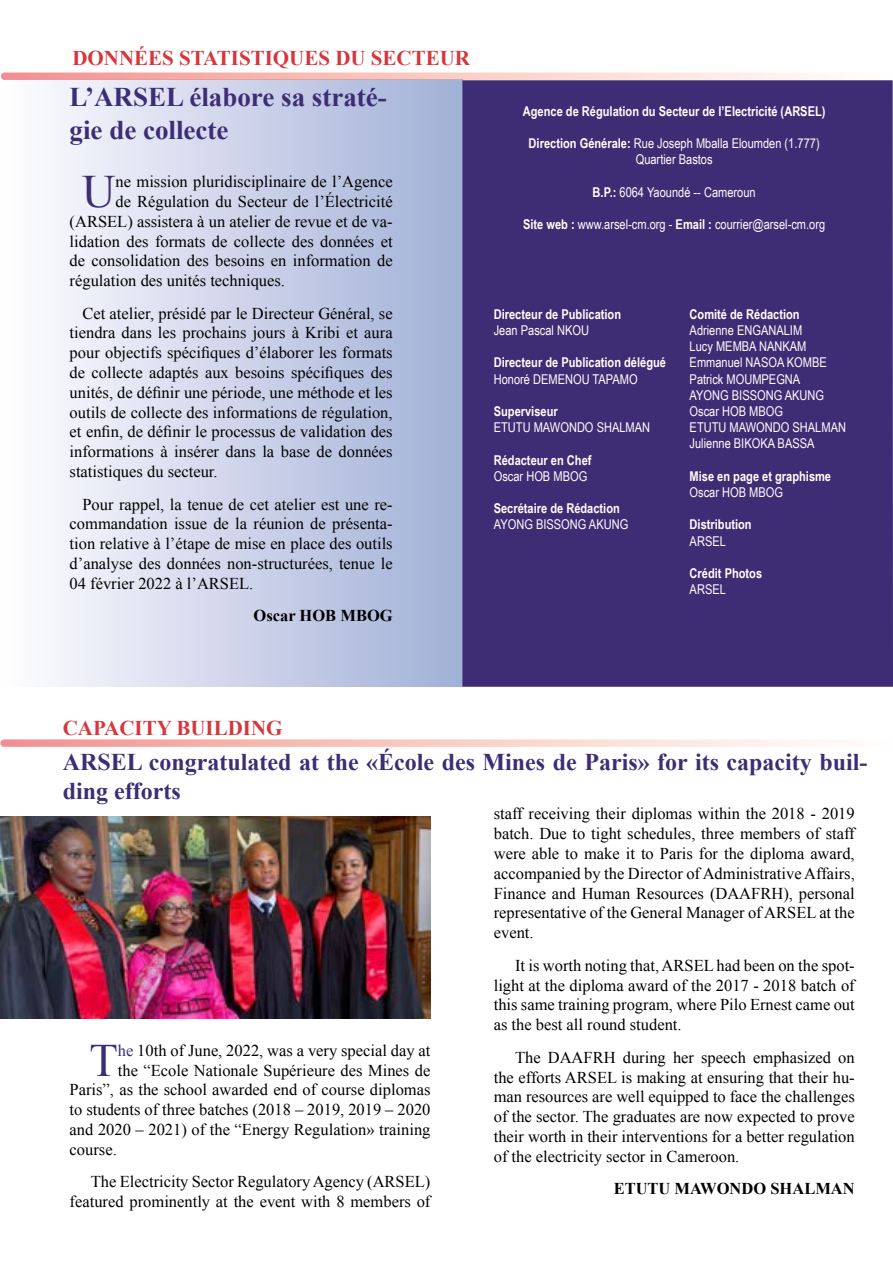
<style>
.page{position:relative;width:893px;height:1263px;background:#fff}
.page>*{position:absolute;margin:0;border:0;box-sizing:border-box;transform-origin:0 0}
.t1{font:46.35px "Times New Roman";color:#3d2d74}
.t2{font:700 27px/32.4px "Times New Roman";color:#3d2d74}
.t3{font:700 24px/28.8px "Times New Roman";color:#3d2d74}
.t4{font:700 21px "Times New Roman";color:#d6373c}
.t5{font:16.5px/19.8px "Times New Roman";color:#000;text-align:justify}
.t6{font:700 16.5px "Times New Roman";color:#000}
.t7{font:13.5px/16.2px "Arial Narrow";color:#fffffd}
.t8{font:700 13.5px "Arial Narrow";color:#fffffd}
.s1{font-weight:700}
.s2{color:#3d2d74}
</style>
<div class="page">
<div style="left:0;top:80px;width:462px;height:607px;background:linear-gradient(to right,#fffeff,#a1b0d7)"></div>
<svg style="left:0;top:739px;width:893px;height:8px"></svg>
<svg style="left:1px;top:72px;width:892px;height:8px"></svg>
<div style="left:462px;top:80px;width:431px;height:607px;background:#3d2d74"></div>
<img style="left:0;top:816px;width:430px;height:202px">
<p class="t4" style="left:72px;top:43px;width:399px">DONNÉES STATISTIQUES DU SECTEUR</p>
<h2 class="t2" style="left:70px;top:80px;width:319px">L’ARSEL élabore sa straté&shy;gie de collecte</h2>
<h1 class="t1" style="left:82px;top:160px;width:35px">U</h1>
<p class="t5" style="left:116px;top:171px;width:279px">ne mission pluridisciplinaire de l’Agence</p>
<p class="t5" style="left:116px;top:191px;width:279px">de Régulation du Secteur de l’Électricité</p>
<p class="t5" style="left:70px;top:211px;width:325px">(ARSEL) assistera à un atelier de revue et de va-</p>
<p class="t5" style="left:70px;top:231px;width:325px">lidation des formats de collecte des données et</p>
<p class="t5" style="left:70px;top:251px;width:325px">de consolidation des besoins en information de</p>
<p class="t5" style="left:70px;top:270px;width:217px">régulation des unités techniques.</p>
<p class="t5" style="left:70px;top:303px;width:325px;text-indent:13px">Cet atelier, présidé par le Directeur Général, se tiendra dans les prochains jours à Kribi et aura pour objectifs spécifiques d’élaborer les formats de collecte adaptés aux besoins spécifiques des unités, de définir une période, une méthode et les outils de collecte des informations de régulation, et enfin, de définir le processus de validation des informations à insérer dans la base de données statistiques du secteur.</p>
<p class="t5" style="left:70px;top:494px;width:325px;text-indent:13px">Pour rappel, la tenue de cet atelier est une re&shy;commandation issue de la réunion de présenta&shy;tion relative à l’étape de mise en place des outils d’analyse des données non-structurées, tenue le 04 février 2022 à l’ARSEL.</p>
<p class="t6" style="left:254px;top:604px;width:141px">Oscar HOB MBOG</p>
<p class="t8" style="left:523px;top:101px;width:304px">Agence de Régulation du Secteur de l’Electricité (ARSEL)</p>
<p class="t7" style="left:529px;top:135px;width:293px;text-align:center"><span class="s1">Direction Générale:</span> Rue Joseph Mballa Eloumden (1.777)<br>Quartier Bastos</p>
<p class="t7" style="left:593px;top:183px;width:165px"><span class="s1">B.P.:</span> 6064 Yaoundé -- Cameroun</p>
<p class="t7" style="left:523px;top:216px;width:304px"><span class="s1">Site web :</span> www.arsel-cm.org - <span class="s1">Email :</span> courrier@arsel-cm.org</p>
<p class="t8" style="left:494px;top:304px;width:129px">Directeur de Publication</p>
<p class="t7" style="left:494px;top:322px;width:97px">Jean Pascal NKOU</p>
<p class="t8" style="left:494px;top:352px;width:174px">Directeur de Publication délégué</p>
<p class="t7" style="left:494px;top:370px;width:145px">Honoré DEMENOU TAPAMO</p>
<p class="t8" style="left:494px;top:401px;width:65px">Superviseur</p>
<p class="t7" style="left:494px;top:419px;width:158px">ETUTU MAWONDO SHALMAN</p>
<p class="t8" style="left:494px;top:449px;width:99px">Rédacteur en Chef</p>
<p class="t7" style="left:494px;top:467px;width:95px">Oscar HOB MBOG</p>
<p class="t8" style="left:494px;top:498px;width:128px">Secrétaire de Rédaction</p>
<p class="t7" style="left:494px;top:516px;width:136px">AYONG BISSONG AKUNG</p>
<p class="t8" style="left:690px;top:304px;width:112px">Comité de Rédaction</p>
<p class="t7" style="left:690px;top:322px;width:158px">Adrienne ENGANALIM<br>Lucy MEMBA NANKAM<br>Emmanuel NASOA KOMBE<br>Patrick MOUMPEGNA<br>AYONG BISSONG AKUNG<br>Oscar HOB MBOG<br>ETUTU MAWONDO SHALMAN<br>Julienne BIKOKA BASSA</p>
<p class="t8" style="left:690px;top:466px;width:143px">Mise en page et graphisme</p>
<p class="t7" style="left:690px;top:484px;width:95px">Oscar HOB MBOG</p>
<p class="t8" style="left:690px;top:514px;width:64px">Distribution</p>
<p class="t7" style="left:690px;top:532px;width:38px">ARSEL</p>
<p class="t8" style="left:690px;top:563px;width:74px">Crédit Photos</p>
<p class="t7" style="left:690px;top:581px;width:38px">ARSEL</p>
<p class="t4" style="left:63px;top:713px;width:221px">CAPACITY BUILDING</p>
<h3 class="t3" style="left:63px;top:747px;width:806px">ARSEL congratulated at the «École des Mines de Paris» for its capacity buil&shy;ding efforts</h3>
<h1 class="t1" style="left:89px;top:1029px;width:30px">T</h1>
<p class="t5" style="left:118px;top:1040px;width:314px"><span class="s2">he</span> 10th of June, 2022, was a very special day at</p>
<p class="t5" style="left:118px;top:1060px;width:314px">the “Ecole Nationale Supérieure des Mines de</p>
<p class="t5" style="left:70px;top:1080px;width:362px">Paris”, as the school awarded end of course diplomas</p>
<p class="t5" style="left:70px;top:1099px;width:362px">to students of three batches (2018 – 2019, 2019 – 2020</p>
<p class="t5" style="left:70px;top:1119px;width:362px">and 2020 – 2021) of the “Energy Regulation» training</p>
<p class="t5" style="left:70px;top:1139px;width:49px">course.</p>
<p class="t5" style="left:70px;top:1172px;width:362px;text-align:right">The Electricity Sector Regulatory Agency (ARSEL) featured prominently at the event with 8 members of</p>
<p class="t5" style="left:494px;top:804px;width:363px">staff receiving their diplomas within the 2018 - 2019 batch. Due to tight schedules, three members of staff were able to make it to Paris for the diploma award, accompanied by the Director of Administrative Affairs, Finance and Human Resources (DAAFRH), personal representative of the General Manager of ARSEL at the event.</p>
<p class="t5" style="left:494px;top:955px;width:362px;text-indent:21px">It is worth noting that, ARSEL had been on the spot&shy;light at the diploma award of the 2017 - 2018 batch of this same training program, where Pilo Ernest came out as the best all round student.</p>
<p class="t5" style="left:494px;top:1047px;width:363px;text-indent:21px">The DAAFRH during her speech emphasized on the efforts ARSEL is making at ensuring that their hu&shy;man resources are well equipped to face the challenges of the sector. The graduates are now expected to prove their worth in their interventions for a better regulation of the electricity sector in Cameroon.</p>
<p class="t6" style="left:614px;top:1177px;width:243px">ETUTU MAWONDO SHALMAN</p>
</div>
